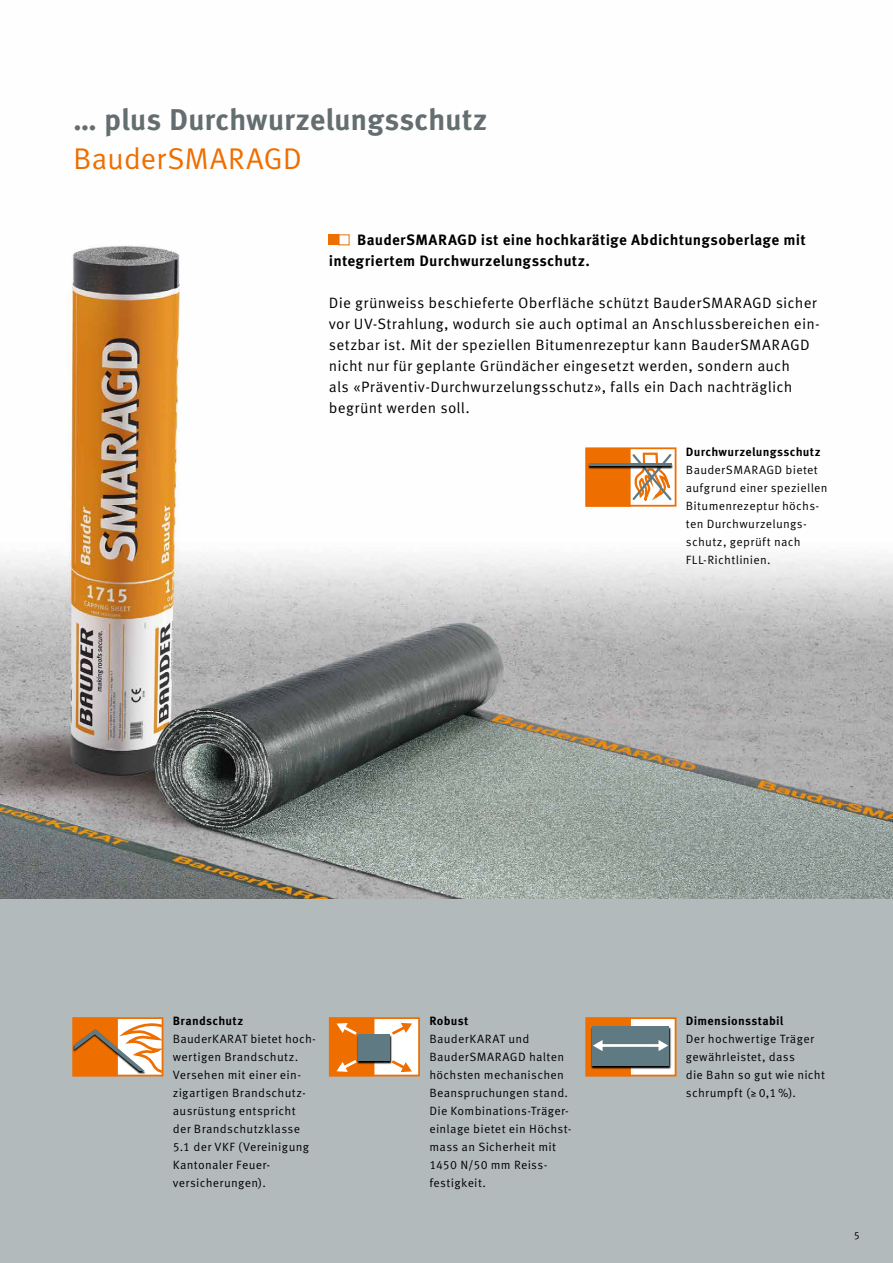
<style>
.page{position:relative;width:893px;height:1263px;background:#fff}
.page>*{position:absolute;margin:0;border:0;box-sizing:border-box;transform-origin:0 0}
.t1{font:700 30px "Meta Correspondence Pro";letter-spacing:-.01em;color:#646d6f}
.t2{font:30px "Meta Correspondence Pro";letter-spacing:-.005em;color:#ef6e00}
.t3{font:15px/21px "Meta Correspondence Pro";letter-spacing:.01em;color:#000}
.t4{font:700 15px/21px "Meta Correspondence Pro";letter-spacing:.01em;color:#000}
.t5{font:12px/18px "Meta Correspondence Pro";letter-spacing:.02em;color:#000}
.t6{font:700 12px "Meta Correspondence Pro";letter-spacing:.02em;color:#000}
.t7{font:10.5px "Meta Correspondence Pro";color:#000}
</style>
<div class="page">
<img style="left:0;top:234px;width:893px;height:665px">
<div style="left:0;top:899px;width:893px;height:364px;background:#b3babc"></div>
<div style="left:329px;top:235px;width:10px;height:10px;background:#ef6e00"></div>
<svg style="left:338px;top:234px;width:12px;height:11px"></svg>
<div style="left:72px;top:1017px;width:91px;height:59px;border:2px solid #ef6e00"></div>
<div style="left:73px;top:1018px;width:45px;height:58px;border:2px solid #ef6e00"></div>
<img style="left:72px;top:1029px;width:75px;height:46px">
<svg style="left:74px;top:1020px;width:90px;height:54px"></svg>
<div style="left:330px;top:1018px;width:89px;height:57px;background:#fff"></div>
<div style="left:329px;top:1017px;width:91px;height:59px;border:2px solid #ef6e00"></div>
<div style="left:330px;top:1018px;width:44px;height:57px;background:#ef6e00"></div>
<div style="left:329px;top:1018px;width:45px;height:58px;border:2px solid #ef6e00"></div>
<img style="left:357px;top:1034px;width:35px;height:30px">
<div style="left:358px;top:1035px;width:32px;height:26px;background:#607a83"></div>
<svg style="left:389px;top:1023px;width:23px;height:14px"></svg>
<svg style="left:337px;top:1023px;width:23px;height:14px"></svg>
<svg style="left:336px;top:1057px;width:24px;height:15px"></svg>
<svg style="left:389px;top:1058px;width:23px;height:14px"></svg>
<div style="left:586px;top:1018px;width:90px;height:57px;background:#fff"></div>
<div style="left:585px;top:1017px;width:91px;height:59px;border:2px solid #ef6e00"></div>
<div style="left:587px;top:1018px;width:43px;height:57px;background:#ef6e00"></div>
<div style="left:586px;top:1018px;width:45px;height:58px;border:2px solid #ef6e00"></div>
<img style="left:591px;top:1027px;width:80px;height:43px">
<div style="left:592px;top:1026px;width:77px;height:40px;background:#607a83"></div>
<svg style="left:658px;top:1040px;width:10px;height:11px"></svg>
<hr style="left:601px;top:1044px;width:59px;height:3px;background:#fff">
<svg style="left:593px;top:1040px;width:21px;height:11px"></svg>
<div style="left:585px;top:447px;width:91px;height:60px;border:2px solid #ef6e00"></div>
<div style="left:586px;top:449px;width:44px;height:57px;background:#ef6e00"></div>
<div style="left:586px;top:448px;width:45px;height:59px;border:2px solid #ef6e00"></div>
<svg style="left:630px;top:451px;width:43px;height:56px"></svg>
<img style="left:587px;top:463px;width:87px;height:6px">
<hr style="left:589px;top:463px;width:83px;height:3px;background:#607a83">
<h1 class="t1" style="left:73px;top:96px;width:416px">… plus Durchwurzelungsschutz</h1>
<h1 class="t2" style="left:73px;top:136px;width:231px">BauderSMARAGD</h1>
<p class="t4" style="left:329px;top:229px;width:478px;text-indent:28px">BauderSMARAGD ist eine hochkarätige Abdichtungsoberlage mit integriertem Durchwurzelungsschutz.</p>
<p class="t3" style="left:329px;top:292px;width:493px">Die grünweiss beschieferte Oberfläche schützt BauderSMARAGD sicher vor UV-Strahlung, wodurch sie auch optimal an Anschlussbereichen ein&shy;setzbar ist. Mit der speziellen Bitumenrezeptur kann BauderSMARAGD nicht nur für geplante Gründächer eingesetzt werden, sondern auch<br>als «Präventiv-Durchwurzelungsschutz», falls ein Dach nachträglich begrünt werden soll.</p>
<p class="t6" style="left:686px;top:442px;width:136px">Durchwurzelungsschutz</p>
<p class="t5" style="left:686px;top:460px;width:143px">BauderSMARAGD bietet aufgrund einer speziellen<br>Bitumenrezeptur höchs&shy;ten Durchwurzelungs&shy;schutz, geprüft nach<br>FLL-Richtlinien.</p>
<p class="t6" style="left:173px;top:1012px;width:72px">Brandschutz</p>
<p class="t5" style="left:173px;top:1029px;width:145px">BauderKARAT bietet hoch&shy;wertigen Brandschutz.<br>Versehen mit einer ein&shy;zigartigen Brandschutz&shy;ausrüstung entspricht der Brandschutzklasse<br>5.1 der VKF (Vereinigung<br>Kantonaler Feuer&shy;versicherungen).</p>
<p class="t6" style="left:429px;top:1012px;width:41px">Robust</p>
<p class="t5" style="left:429px;top:1029px;width:142px">BauderKARAT und<br>BauderSMARAGD halten höchsten mechanischen<br>Beanspruchungen stand.<br>Die Kombinations-Träger&shy;einlage bietet ein Höchst&shy;mass an Sicherheit mit<br>1450 N/50 mm Reiss&shy;festigkeit.</p>
<p class="t6" style="left:686px;top:1012px;width:99px">Dimensionsstabil</p>
<p class="t5" style="left:686px;top:1029px;width:141px">Der hochwertige Träger gewährleistet, dass<br>die Bahn so gut wie nicht schrumpft (≥ 0,1 %).</p>
<p class="t7" style="left:854px;top:1228px;width:8px">5</p>
</div>
